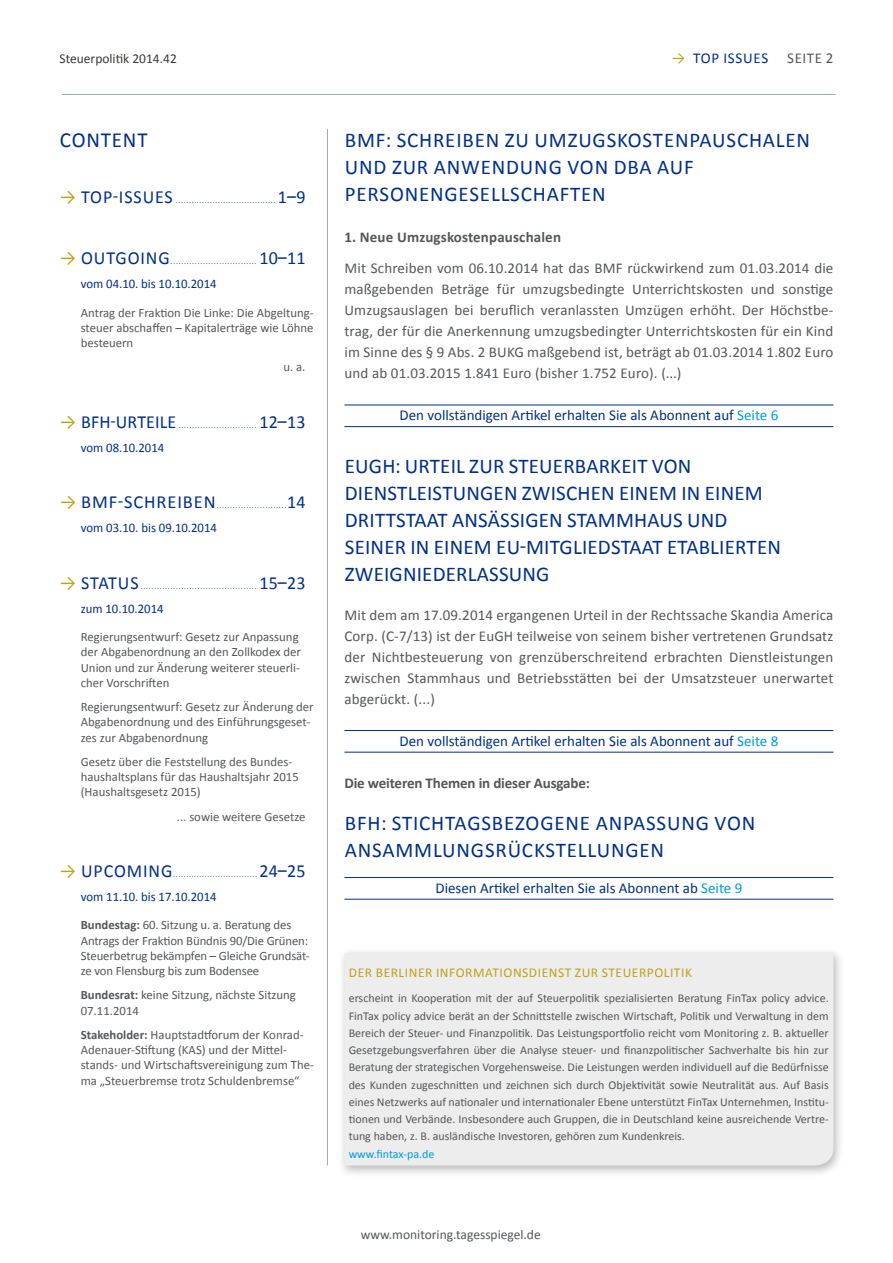
<style>
.page{position:relative;width:893px;height:1263px;background:#fff}
.page>*{position:absolute;margin:0;border:0;box-sizing:border-box;transform-origin:0 0}
.t1{font:21.6px "Calibri";letter-spacing:.04em;color:#002f87}
.t2{font:21px/27px "Calibri";letter-spacing:.01em;color:#002f87}
.t3{font:21px/27px "Calibri";letter-spacing:.04em;color:#002f87}
.t4{font:18.45px "Calibri";letter-spacing:.05em;color:#002f87}
.t5{font:18.45px "Calibri";letter-spacing:.01em;color:#002f87}
.t6{font:15px/21px "Calibri";letter-spacing:.01em;color:#555759;text-align:justify}
.t7{font:15px "Calibri";color:#002f87}
.t8{font:700 15px "Calibri";letter-spacing:-.01em;color:#555759}
.t9{font:700 15px "Calibri";letter-spacing:.01em;color:#555759}
.t10{font:15px "Calibri";letter-spacing:.05em;color:#002f87}
.t11{font:13.5px "Calibri";letter-spacing:.04em;color:#bca21d}
.t12{font:13.5px "Calibri";color:#555759}
.t13{font:13.5px "Calibri";color:#3a3938}
.t14{font:13.05px "Calibri";color:#002f87}
.t15{font:12.75px/15.3px "Calibri";color:#555759}
.t16{font:12px/17.2px "Calibri";color:#555759;text-align:justify}
.t17{font:12px "Calibri";color:#009bde}
.t18{font:7.65px "Calibri";color:#002f87}
.s1{color:#bca21d}
.s2{font-weight:700}
.s3{color:#009bde}
</style>
<div class="page">
<hr style="left:62px;top:94px;width:774px;height:1px;background:#a0acaa">
<hr style="left:344px;top:405px;width:489px;height:1px;background:#002f87">
<hr style="left:344px;top:426px;width:489px;height:1px;background:#002f87">
<hr style="left:344px;top:730px;width:489px;height:1px;background:#002f87">
<hr style="left:344px;top:752px;width:489px;height:1px;background:#002f87">
<hr style="left:344px;top:877px;width:489px;height:1px;background:#002f87">
<hr style="left:344px;top:899px;width:489px;height:1px;background:#002f87">
<hr style="left:327px;top:129px;width:1px;height:1036px;background:#a0acaa">
<div style="left:339px;top:948px;width:505px;height:230px;background:#555759;opacity:.4"></div>
<div style="left:344px;top:953px;width:489px;height:212px;background:#ededed"></div>
<p class="t13" style="left:60px;top:50px;width:119px">Steuerpolitik 2014.42</p>
<p class="t10" style="left:672px;top:49px;width:98px"><span class="s1">→</span> TOP ISSUES</p>
<p class="t6" style="left:787px;top:48px;width:48px">SEITE 2</p>
<h1 class="t1" style="left:60px;top:126px;width:89px">CONTENT</h1>
<h3 class="t4" style="left:60px;top:186px;width:114px"><span class="s1">→</span> TOP-ISSUES</h3>
<p class="t18" style="left:176px;top:196px;width:101px">......................................</p>
<h3 class="t4" style="left:278px;top:186px;width:29px">1–9</h3>
<h3 class="t4" style="left:60px;top:246px;width:111px"><span class="s1">→</span> OUTGOING</h3>
<p class="t18" style="left:171px;top:257px;width:87px">................................</p>
<h3 class="t4" style="left:259px;top:246px;width:48px">10–11</h3>
<p class="t14" style="left:81px;top:276px;width:137px">vom 04.10. bis 10.10.2014</p>
<p class="t15" style="left:81px;top:305px;width:234px;text-align:justify">Antrag der Fraktion Die Linke: Die Abgeltung&shy;steuer abschaffen – Kapitalerträge wie Löhne besteuern</p>
<p class="t15" style="left:283px;top:359px;width:24px">u. a.</p>
<h3 class="t5" style="left:60px;top:410px;width:118px"><span class="s1">→</span> BFH-URTEILE</h3>
<p class="t18" style="left:179px;top:420px;width:79px">.............................</p>
<h3 class="t4" style="left:259px;top:410px;width:48px">12–13</h3>
<p class="t14" style="left:81px;top:439px;width:85px">vom 08.10.2014</p>
<h3 class="t4" style="left:60px;top:490px;width:157px"><span class="s1">→</span> BMF-SCHREIBEN</h3>
<p class="t18" style="left:217px;top:501px;width:71px">..........................</p>
<h3 class="t4" style="left:287px;top:490px;width:20px">14</h3>
<p class="t14" style="left:81px;top:520px;width:138px">vom 03.10. bis 09.10.2014</p>
<h3 class="t4" style="left:60px;top:571px;width:80px"><span class="s1">→</span> STATUS</h3>
<p class="t18" style="left:141px;top:581px;width:117px">...........................................</p>
<h3 class="t4" style="left:259px;top:571px;width:48px">15–23</h3>
<p class="t14" style="left:81px;top:600px;width:84px">zum 10.10.2014</p>
<p class="t15" style="left:81px;top:629px;width:222px">Regierungsentwurf: Gesetz zur Anpassung der Abgabenordnung an den Zollkodex der Union und zur Änderung weiterer steuerli&shy;cher Vorschriften</p>
<p class="t15" style="left:81px;top:699px;width:234px">Regierungsentwurf: Gesetz zur Änderung der<br>Abgabenordnung und des Einführungsgeset&shy;zes zur Abgabenordnung</p>
<p class="t15" style="left:81px;top:754px;width:220px">Gesetz über die Feststellung des Bundes&shy;haushaltsplans für das Haushaltsjahr 2015 (Haushaltsgesetz 2015)</p>
<p class="t15" style="left:177px;top:809px;width:130px">... sowie weitere Gesetze</p>
<h3 class="t4" style="left:60px;top:859px;width:114px"><span class="s1">→</span> UPCOMING</h3>
<p class="t18" style="left:173px;top:869px;width:85px">................................</p>
<h3 class="t4" style="left:259px;top:859px;width:48px">24–25</h3>
<p class="t14" style="left:81px;top:888px;width:137px">vom 11.10. bis 17.10.2014</p>
<p class="t15" style="left:81px;top:917px;width:231px"><span class="s2">Bundestag:</span> 60. Sitzung u. a. Beratung des Antrags der Fraktion Bündnis 90/Die Grünen:<br>Steuerbetrug bekämpfen – Gleiche Grundsät&shy;ze von Flensburg bis zum Bodensee</p>
<p class="t15" style="left:81px;top:987px;width:217px"><span class="s2">Bundesrat:</span> keine Sitzung, nächste Sitzung<br>07.11.2014</p>
<p class="t15" style="left:81px;top:1027px;width:235px"><span class="s2">Stakeholder:</span> Hauptstadtforum der Konrad-Adenauer-Stiftung (KAS) und der Mittel&shy;stands- und Wirtschaftsvereinigung zum The&shy;ma „Steuerbremse trotz Schuldenbremse“</p>
<h2 class="t3" style="left:345px;top:127px;width:467px">BMF: SCHREIBEN ZU UMZUGSKOSTENPAUSCHALEN<br>UND ZUR ANWENDUNG VON DBA AUF<br>PERSONENGESELLSCHAFTEN</h2>
<p class="t9" style="left:344px;top:227px;width:218px">1. Neue Umzugskostenpauschalen</p>
<p class="t6" style="left:344px;top:258px;width:490px">Mit Schreiben vom 06.10.2014 hat das BMF rückwirkend zum 01.03.2014 die maßgebenden Beträge für umzugsbedingte Unterrichtskosten und sonstige Umzugsauslagen bei beruflich veranlassten Umzügen erhöht. Der Höchstbe&shy;trag, der für die Anerkennung umzugsbedingter Unterrichtskosten für ein Kind im Sinne des § 9 Abs. 2 BUKG maßgebend ist, beträgt ab 01.03.2014 1.802 Euro und ab 01.03.2015 1.841 Euro (bisher 1.752 Euro). (...)</p>
<p class="t7" style="left:400px;top:406px;width:380px">Den vollständigen Artikel erhalten Sie als Abonnent auf <span class="s3">Seite 6</span></p>
<h2 class="t2" style="left:345px;top:452px;width:438px">EUGH: URTEIL ZUR STEUERBARKEIT VON DIENSTLEISTUNGEN ZWISCHEN EINEM IN EINEM DRITTSTAAT ANSÄSSIGEN STAMMHAUS UND SEINER IN EINEM EU-MITGLIEDSTAAT ETABLIERTEN ZWEIGNIEDERLASSUNG</h2>
<p class="t6" style="left:344px;top:604px;width:490px">Mit dem am 17.09.2014 ergangenen Urteil in der Rechtssache Skandia America Corp. (C-7/13) ist der EuGH teilweise von seinem bisher vertretenen Grundsatz der Nichtbesteuerung von grenzüberschreitend erbrachten Dienstleistungen zwischen Stammhaus und Betriebsstätten bei der Umsatzsteuer unerwartet abgerückt. (...)</p>
<p class="t7" style="left:400px;top:731px;width:380px">Den vollständigen Artikel erhalten Sie als Abonnent auf <span class="s3">Seite 8</span></p>
<p class="t8" style="left:344px;top:773px;width:247px">Die weiteren Themen in dieser Ausgabe:</p>
<h2 class="t3" style="left:345px;top:809px;width:412px">BFH: STICHTAGSBEZOGENE ANPASSUNG VON<br>ANSAMMLUNGSRÜCKSTELLUNGEN</h2>
<p class="t7" style="left:435px;top:878px;width:308px">Diesen Artikel erhalten Sie als Abonnent ab <span class="s3">Seite 9</span></p>
<p class="t11" style="left:349px;top:963px;width:345px">DER BERLINER INFORMATIONSDIENST ZUR STEUERPOLITIK</p>
<p class="t16" style="left:349px;top:990px;width:482px">erscheint in Kooperation mit der auf Steuerpolitik spezialisierten Beratung FinTax policy advice.<br>FinTax policy advice berät an der Schnittstelle zwischen Wirtschaft, Politik und Verwaltung in dem Bereich der Steuer- und Finanzpolitik. Das Leistungsportfolio reicht vom Monitoring z. B. aktueller Gesetzgebungsverfahren über die Analyse steuer- und finanzpolitischer Sachverhalte bis hin zur Beratung der strategischen Vorgehensweise. Die Leistungen werden individuell auf die Bedürfnisse des Kunden zugeschnitten und zeichnen sich durch Objektivität sowie Neutralität aus. Auf Basis eines Netzwerks auf nationaler und internationaler Ebene unterstützt FinTax Unternehmen, Institu&shy;tionen und Verbände. Insbesondere auch Gruppen, die in Deutschland keine ausreichende Vertre&shy;tung haben, z. B. ausländische Investoren, gehören zum Kundenkreis.</p>
<p class="t17" style="left:349px;top:1147px;width:87px">www.fintax-pa.de</p>
<p class="t12" style="left:361px;top:1226px;width:182px">www.monitoring.tagesspiegel.de</p>
</div>
